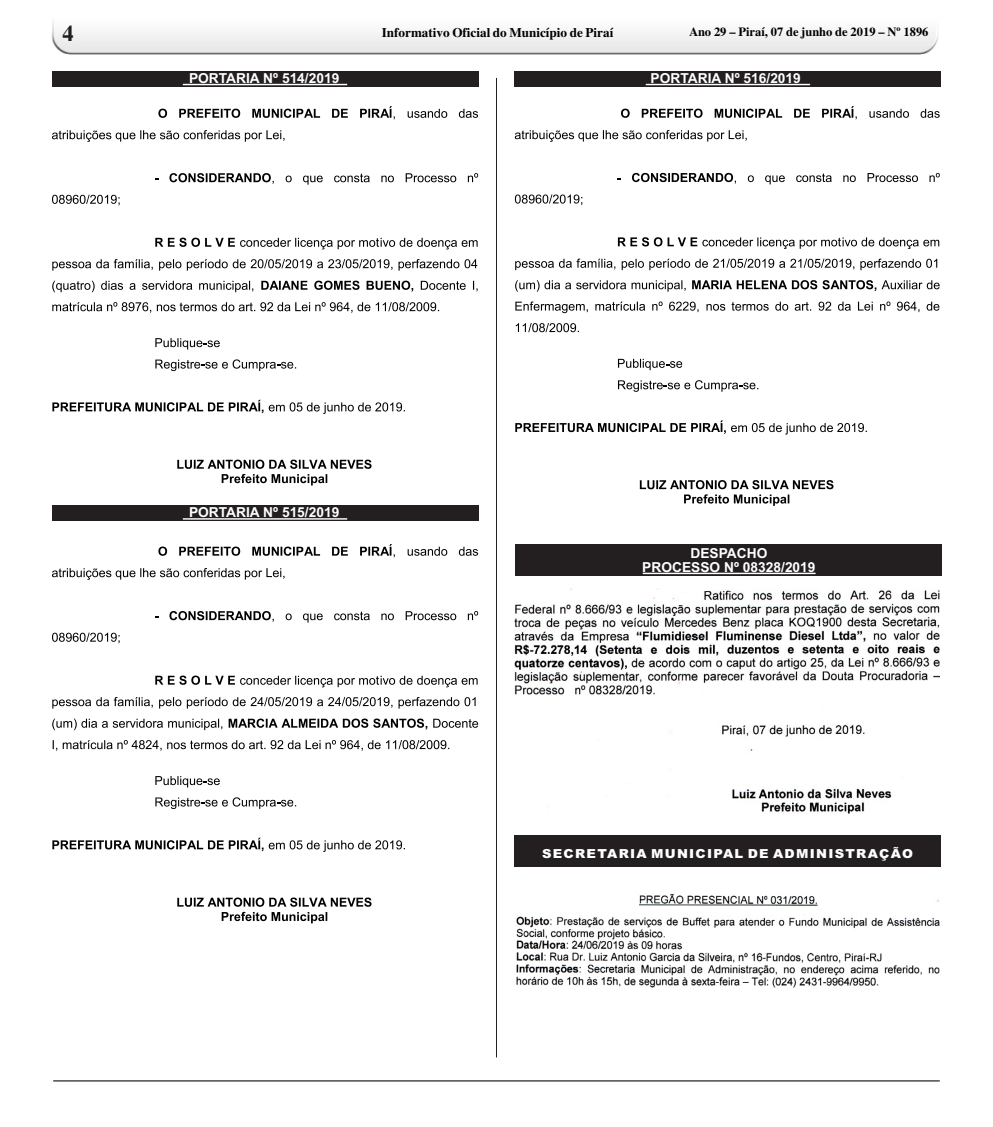
<style>
.page{position:relative;width:993px;height:1127px;background:#fff}
.page>*{position:absolute;margin:0;border:0;box-sizing:border-box;transform-origin:0 0}
.t1{font:700 22.5px "Times";color:#231f20}
.t2{font:700 13.75px/13.8px "Arial";color:#fff;text-align:center}
.t3{font:700 13.12px "Times";color:#000}
.t4{font:700 12.5px "Times";color:#000}
.t5{font:900 12.38px "Arial";letter-spacing:.095em;color:#fff;scale:1.06 1}
</style>
<div class="page">
<img style="left:52px;top:22px;width:886px;height:33px">
<div style="left:514px;top:835px;width:426px;height:32px;background:#231f20"></div>
<hr style="left:53px;top:1080px;width:886px;height:1px;background:#000">
<hr style="left:496px;top:78px;width:1px;height:979px;background:#231f20">
<div style="left:52px;top:71px;width:426px;height:15px;background:#231f20"></div>
<hr style="left:183px;top:84px;width:164px;height:1px;background:#fff">
<div style="left:514px;top:71px;width:426px;height:15px;background:#231f20"></div>
<hr style="left:645px;top:84px;width:164px;height:1px;background:#fff">
<svg style="left:158px;top:106px;width:320px;height:13px"></svg>
<svg style="left:52px;top:130px;width:232px;height:12px"></svg>
<svg style="left:169px;top:173px;width:309px;height:12px"></svg>
<svg style="left:52px;top:195px;width:68px;height:10px"></svg>
<svg style="left:155px;top:238px;width:322px;height:11px"></svg>
<svg style="left:52px;top:259px;width:101px;height:12px"></svg>
<svg style="left:159px;top:259px;width:318px;height:12px"></svg>
<svg style="left:52px;top:281px;width:201px;height:11px"></svg>
<svg style="left:261px;top:281px;width:152px;height:11px"></svg>
<svg style="left:420px;top:281px;width:57px;height:10px"></svg>
<svg style="left:52px;top:302px;width:99px;height:11px"></svg>
<svg style="left:157px;top:302px;width:282px;height:11px"></svg>
<svg style="left:155px;top:338px;width:65px;height:11px"></svg>
<svg style="left:155px;top:359px;width:141px;height:12px"></svg>
<svg style="left:52px;top:400px;width:211px;height:13px"></svg>
<svg style="left:269px;top:402px;width:136px;height:12px"></svg>
<svg style="left:177px;top:460px;width:194px;height:25px"></svg>
<div style="left:52px;top:505px;width:426px;height:16px;background:#231f20"></div>
<hr style="left:183px;top:518px;width:164px;height:2px;background:#fff">
<svg style="left:158px;top:544px;width:320px;height:13px"></svg>
<svg style="left:52px;top:568px;width:232px;height:12px"></svg>
<svg style="left:169px;top:611px;width:309px;height:11px"></svg>
<svg style="left:52px;top:632px;width:68px;height:11px"></svg>
<svg style="left:155px;top:675px;width:322px;height:12px"></svg>
<svg style="left:52px;top:697px;width:101px;height:11px"></svg>
<svg style="left:159px;top:697px;width:316px;height:11px"></svg>
<svg style="left:52px;top:718px;width:170px;height:12px"></svg>
<svg style="left:228px;top:718px;width:199px;height:12px"></svg>
<svg style="left:433px;top:719px;width:45px;height:9px"></svg>
<svg style="left:53px;top:740px;width:108px;height:11px"></svg>
<svg style="left:167px;top:740px;width:282px;height:11px"></svg>
<svg style="left:155px;top:776px;width:65px;height:11px"></svg>
<svg style="left:155px;top:797px;width:141px;height:12px"></svg>
<svg style="left:52px;top:838px;width:211px;height:13px"></svg>
<svg style="left:269px;top:840px;width:136px;height:12px"></svg>
<svg style="left:177px;top:897px;width:194px;height:26px"></svg>
<svg style="left:621px;top:106px;width:318px;height:13px"></svg>
<svg style="left:514px;top:130px;width:232px;height:12px"></svg>
<svg style="left:632px;top:173px;width:307px;height:11px"></svg>
<svg style="left:514px;top:194px;width:68px;height:11px"></svg>
<svg style="left:617px;top:237px;width:321px;height:12px"></svg>
<svg style="left:515px;top:259px;width:100px;height:11px"></svg>
<svg style="left:621px;top:259px;width:315px;height:11px"></svg>
<svg style="left:515px;top:280px;width:170px;height:12px"></svg>
<svg style="left:692px;top:280px;width:247px;height:11px"></svg>
<svg style="left:515px;top:301px;width:183px;height:12px"></svg>
<svg style="left:706px;top:301px;width:233px;height:11px"></svg>
<svg style="left:515px;top:323px;width:63px;height:9px"></svg>
<svg style="left:618px;top:359px;width:64px;height:11px"></svg>
<svg style="left:618px;top:380px;width:140px;height:12px"></svg>
<svg style="left:515px;top:420px;width:351px;height:14px"></svg>
<svg style="left:639px;top:480px;width:194px;height:26px"></svg>
<div style="left:515px;top:544px;width:426px;height:31px;background:#231f20"></div>
<hr style="left:642px;top:573px;width:173px;height:1px;background:#fff">
<img style="left:514px;top:588px;width:425px;height:225px">
<img style="left:516px;top:893px;width:423px;height:95px">
<h1 class="t1" style="left:62px;top:26px;width:13px">4</h1>
<p class="t3" style="left:382px;top:28px;width:233px">Informativo Oficial do Município de Piraí</p>
<p class="t4" style="left:688px;top:28px;width:241px">Ano 29 – Piraí, 07 de junho de 2019 – Nº 1896</p>
<p class="t2" style="left:189px;top:73px;width:152px">PORTARIA Nº 514/2019</p>
<p class="t2" style="left:650px;top:73px;width:152px">PORTARIA Nº 516/2019</p>
<p class="t2" style="left:189px;top:507px;width:152px">PORTARIA Nº 515/2019</p>
<p class="t2" style="left:642px;top:548px;width:175px">DESPACHO<br>PROCESSO Nº 08328/2019</p>
<p class="t5" style="left:542px;top:849px;width:351px">SECRETARIA MUNICIPAL DE ADMINISTRAÇÃO</p>
</div>
